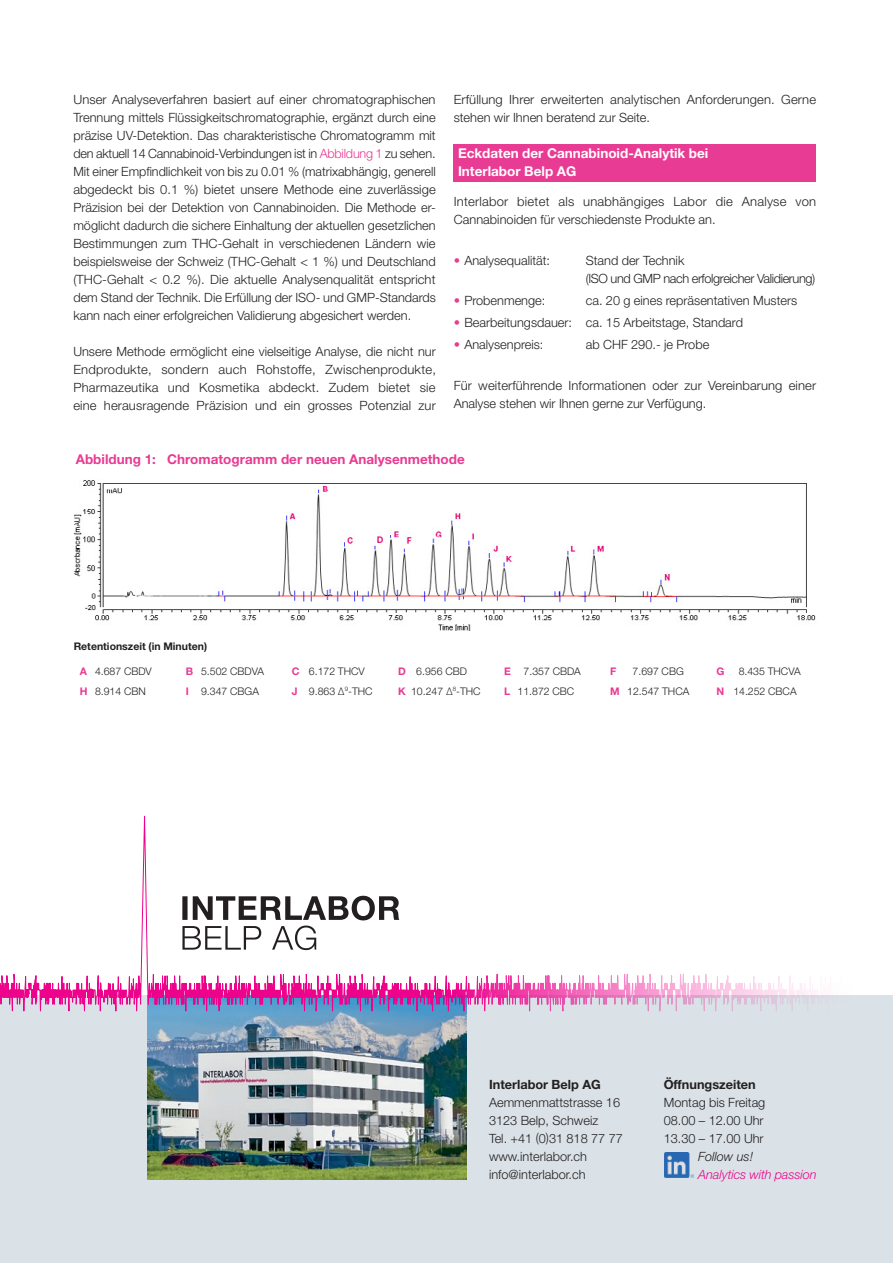
<style>
.page{position:relative;width:893px;height:1263px;background:#fff}
.page>*{position:absolute;margin:0;border:0;box-sizing:border-box;transform-origin:0 0}
.t1{font:700 13.5px/18px "Helvetica Neue LT Std";color:#fff}
.t2{font:700 13.5px "Helvetica Neue LT Std";color:#e83b93}
.t3{font:300 12.75px/18px "Helvetica Neue LT Std";color:#231f20}
.t4{font:300 12.75px/18px "Helvetica Neue LT Std";letter-spacing:.02em;color:#231f20}
.t5{font:300 12.75px/18px "Helvetica Neue LT Std";letter-spacing:-.03em;color:#231f20}
.t6{font:700 12.75px "Helvetica Neue LT Std";color:#231f20}
.t7{font:italic 300 12.75px "Helvetica Neue LT Std";letter-spacing:-.005em;color:#ed028c}
.t8{font:italic 300 12.75px "Helvetica Neue LT Std";color:#231f20}
.t9{font:300 10.5px "Helvetica Neue LT Std";color:#231f20}
.t10{font:700 10.5px "Helvetica Neue LT Std";color:#231f20}
.t11{font:700 10.5px "Helvetica Neue LT Std";color:#e83b93}
.s1{color:#e83b93}
.s2{font-weight:700;color:#e83b93}
</style>
<div class="page">
<div style="left:0;top:995px;width:893px;height:268px;background:#dae2e7"></div>
<img style="left:148px;top:1011px;width:319px;height:169px">
<div style="left:454px;top:144px;width:362px;height:38px;background:#e83b93"></div>
<svg style="left:101px;top:816px;width:346px;height:195px"></svg>
<svg style="left:0;top:973px;width:101px;height:38px"></svg>
<svg style="left:447px;top:973px;width:344px;height:38px"></svg>
<svg style="left:791px;top:977px;width:25px;height:34px"></svg>
<svg style="left:182px;top:896px;width:217px;height:54px"></svg>
<img style="left:664px;top:1152px;width:30px;height:26px">
<img style="left:74px;top:480px;width:742px;height:151px">
<p class="t3" style="left:73px;top:90px;width:364px;text-align:justify">Unser Analyseverfahren basiert auf einer chromatographischen Trennung mittels Flüssigkeitschromatographie, ergänzt durch eine präzise UV-Detektion. Das charakteristische Chromatogramm mit den aktuell 14 Cannabinoid-Verbindungen ist in <span class="s1">Abbildung 1</span> zu sehen.<br>Mit einer Empfindlichkeit von bis zu 0.01 % (matrixabhängig, generell abgedeckt bis 0.1 %) bietet unsere Methode eine zuverlässige Präzision bei der Detektion von Cannabinoiden. Die Methode er&shy;möglicht dadurch die sichere Einhaltung der aktuellen gesetzlichen Bestimmungen zum THC-Gehalt in verschiedenen Ländern wie beispielsweise der Schweiz (THC-Gehalt &lt; 1 %) und Deutschland (THC-Gehalt &lt; 0.2 %). Die aktuelle Analysenqualität entspricht dem Stand der Technik. Die Erfüllung der ISO- und GMP-Standards kann nach einer erfolgreichen Validierung abgesichert werden.</p>
<p class="t3" style="left:73px;top:342px;width:364px;text-align:justify">Unsere Methode ermöglicht eine vielseitige Analyse, die nicht nur Endprodukte, sondern auch Rohstoffe, Zwischenprodukte, Pharmazeutika und Kosmetika abdeckt. Zudem bietet sie eine herausragende Präzision und ein grosses Potenzial zur</p>
<p class="t3" style="left:454px;top:90px;width:364px">Erfüllung Ihrer erweiterten analytischen Anforderungen. Gerne stehen wir Ihnen beratend zur Seite.</p>
<p class="t1" style="left:458px;top:143px;width:252px">Eckdaten der Cannabinoid-Analytik bei<br>Interlabor Belp AG</p>
<p class="t4" style="left:454px;top:193px;width:364px">Interlabor bietet als unabhängiges Labor die Analyse von<br>Cannabinoiden für verschiedenste Produkte an.</p>
<p class="t3" style="left:454px;top:251px;width:98px"><span class="s2">•</span> Analysequalität:</p>
<p class="t5" style="left:586px;top:251px;width:231px">Stand der Technik<br>(ISO und GMP nach erfolgreicher Validierung)</p>
<p class="t3" style="left:454px;top:291px;width:93px"><span class="s2">•</span> Probenmenge:</p>
<p class="t3" style="left:586px;top:291px;width:213px">ca. 20 g eines repräsentativen Musters</p>
<p class="t3" style="left:454px;top:313px;width:291px"><span class="s2">•</span> Bearbeitungsdauer: ca. 15 Arbeitstage, Standard</p>
<p class="t3" style="left:454px;top:336px;width:91px"><span class="s2">•</span> Analysenpreis:</p>
<p class="t3" style="left:586px;top:336px;width:125px">ab CHF 290.- je Probe</p>
<p class="t3" style="left:454px;top:376px;width:364px">Für weiterführende Informationen oder zur Vereinbarung einer<br>Analyse stehen wir Ihnen gerne zur Verfügung.</p>
<p class="t2" style="left:76px;top:451px;width:390px">Abbildung 1: Chromatogramm der neuen Analysenmethode</p>
<p class="t10" style="left:74px;top:639px;width:135px">Retentionszeit (in Minuten)</p>
<p class="t9" style="left:80px;top:665px;width:74px"><span class="s2">A</span> 4.687 CBDV</p>
<p class="t9" style="left:186px;top:665px;width:80px"><span class="s2">B</span> 5.502 CBDVA</p>
<p class="t9" style="left:292px;top:665px;width:74px"><span class="s2">C</span> 6.172 THCV</p>
<p class="t9" style="left:398px;top:665px;width:70px"><span class="s2">D</span> 6.956 CBD</p>
<p class="t9" style="left:504px;top:665px;width:78px"><span class="s2">E</span> 7.357 CBDA</p>
<p class="t11" style="left:610px;top:665px;width:8px">F</p>
<p class="t9" style="left:633px;top:665px;width:53px">7.697 CBG</p>
<p class="t11" style="left:716px;top:665px;width:9px">G</p>
<p class="t9" style="left:739px;top:665px;width:63px">8.435 THCVA</p>
<p class="t9" style="left:80px;top:684px;width:68px"><span class="s2">H</span> 8.914 CBN</p>
<p class="t9" style="left:186px;top:684px;width:75px"><span class="s2">I</span> 9.347 CBGA</p>
<p class="t9" style="left:292px;top:684px;width:82px"><span class="s2">J</span> 9.863 ∆<sup>9</sup>-THC</p>
<p class="t9" style="left:398px;top:684px;width:84px"><span class="s2">K</span> 10.247 ∆<sup>8</sup>-THC</p>
<p class="t9" style="left:504px;top:684px;width:72px"><span class="s2">L</span> 11.872 CBC</p>
<p class="t9" style="left:610px;top:684px;width:81px"><span class="s2">M</span> 12.547 THCA</p>
<p class="t9" style="left:716px;top:684px;width:82px"><span class="s2">N</span> 14.252 CBCA</p>
<p class="t6" style="left:489px;top:1077px;width:113px">Interlabor Belp AG</p>
<p class="t3" style="left:489px;top:1093px;width:135px">Aemmenmattstrasse 16<br>3123 Belp, Schweiz<br>Tel. +41 (0)31 818 77 77 www.interlabor.ch info@interlabor.ch</p>
<p class="t6" style="left:664px;top:1077px;width:94px">Öffnungszeiten</p>
<p class="t3" style="left:664px;top:1093px;width:103px">Montag bis Freitag<br>08.00 – 12.00 Uhr<br>13.30 – 17.00 Uhr</p>
<p class="t8" style="left:698px;top:1149px;width:57px">Follow us!</p>
<p class="t7" style="left:698px;top:1167px;width:120px">Analytics with passion</p>
</div>
